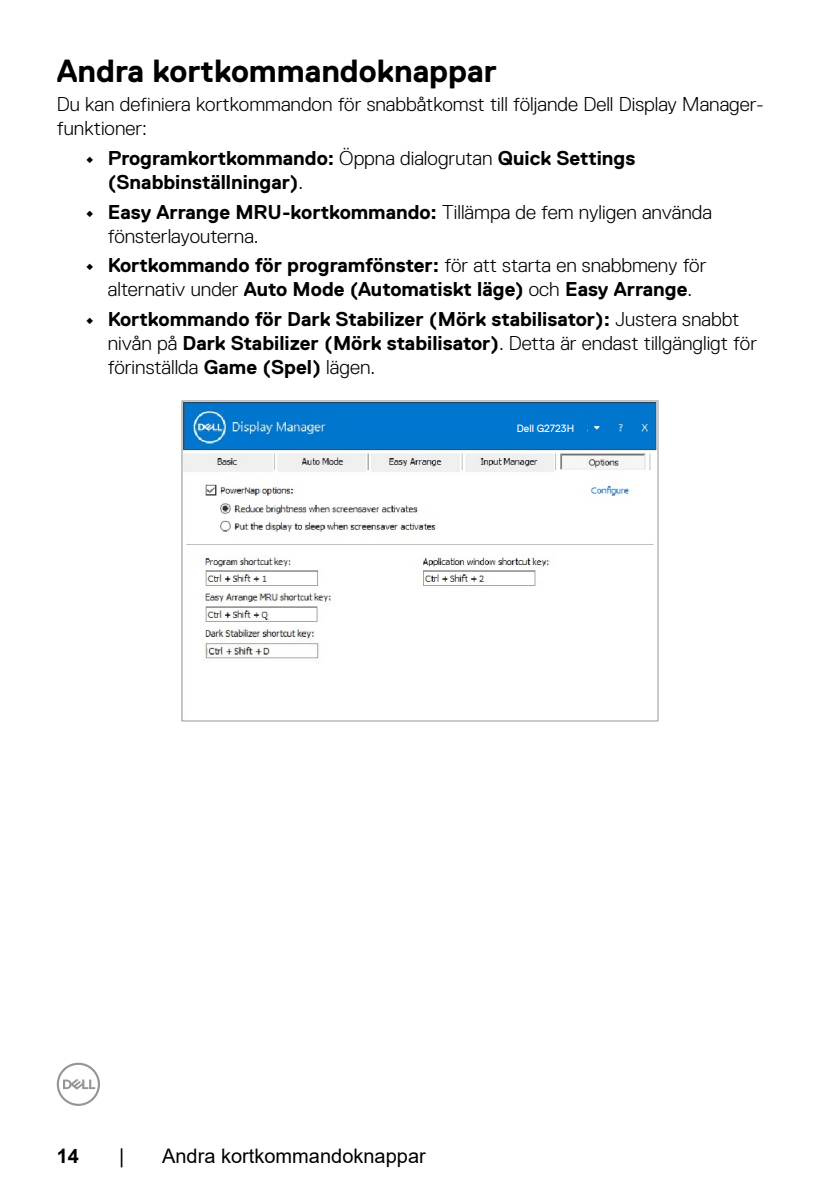
<style>
.page{position:relative;width:840px;height:1191px;background:#fff}
.page>*{position:absolute;margin:0;border:0;box-sizing:border-box;transform-origin:0 0}
.t1{font:700 32px "Dell Replica";color:#000}
.t2{font:700 20px/24px "Dell Replica";color:#000}
.t3{font:300 20px/24px "Dell Replica";color:#000}
.t4{font:20px "Arial";color:#000}
.t5{font:700 20px "Arial";color:#000}
.t6{font:10.6px "Dell Replica";color:#fff}
.s1{font-weight:300}
.s2{font-weight:700}
</style>
<div class="page">
<svg style="left:57px;top:1062px;width:43px;height:44px"></svg>
<img style="left:182px;top:401px;width:475px;height:320px">
<img style="left:202px;top:626px;width:121px;height:37px">
<img style="left:208px;top:645px;width:64px;height:12px">
<div style="left:515px;top:422px;width:72px;height:12px;background:#0076ce"></div>
<h1 class="t1" style="left:57px;top:53px;width:441px">Andra kortkommandoknappar</h1>
<p class="t3" style="left:57px;top:93px;width:708px">Du kan definiera kortkommandon för snabbåtkomst till följande Dell Display Manager&shy;funktioner:</p>
<p class="t2" style="left:108px;top:146px;width:528px;text-indent:-23px">• Programkortkommando: <span class="s1">Öppna dialogrutan</span> Quick Settings (Snabbinställningar)<span class="s1">.</span></p>
<p class="t3" style="left:108px;top:200px;width:605px;text-indent:-23px"><span class="s2">• Easy Arrange MRU-kortkommando:</span> Tillämpa de fem nyligen använda fönsterlayouterna.</p>
<p class="t2" style="left:85px;top:254px;width:622px;text-align:center">• Kortkommando för programfönster: <span class="s1">för att starta en snabbmeny för alternativ under</span> Auto Mode (Automatiskt läge) <span class="s1">och</span> Easy Arrange<span class="s1">.</span></p>
<p class="t2" style="left:108px;top:307px;width:650px;text-indent:-23px">• Kortkommando för Dark Stabilizer (Mörk stabilisator): <span class="s1">Justera snabbt nivån på</span> Dark Stabilizer (Mörk stabilisator)<span class="s1">. Detta är endast tillgängligt för förinställda</span> Game (Spel) <span class="s1">lägen.</span></p>
<p class="t6" style="left:516px;top:422px;width:59px">Dell G2723H</p>
<p class="t5" style="left:57px;top:1141px;width:24px">14</p>
<p class="t4" style="left:119px;top:1141px;width:7px">|</p>
<p class="t4" style="left:162px;top:1141px;width:265px">Andra kortkommandoknappar</p>
</div>
